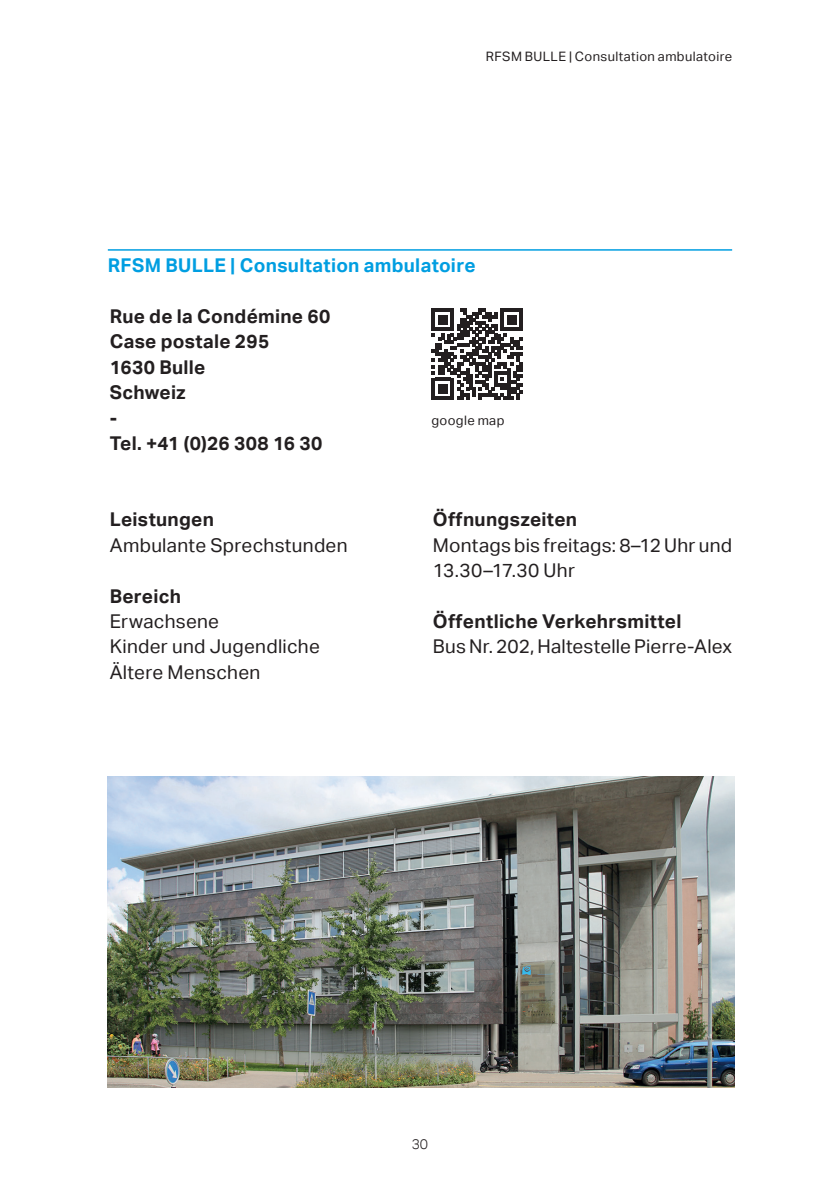
<style>
.page{position:relative;width:840px;height:1191px;background:#fff}
.page>*{position:absolute;margin:0;border:0;box-sizing:border-box;transform-origin:0 0}
.t1{font:19px/25.4px "Aktiv Grotesk";letter-spacing:.015em;color:#231f20}
.t2{font:700 19px/25.4px "Aktiv Grotesk";letter-spacing:.015em;color:#231f20}
.t3{font:700 19px "Aktiv Grotesk";letter-spacing:.015em;color:#009ee1}
.t4{font:300 14px "Aktiv Grotesk";color:#231f20}
.t5{font:13px "Aktiv Grotesk";letter-spacing:.03em;color:#231f20}
</style>
<div class="page">
<hr style="left:108px;top:249px;width:623px;height:2px;background:#009ee1">
<img style="left:108px;top:777px;width:625px;height:310px">
<svg style="left:431px;top:309px;width:91px;height:90px"></svg>
<p class="t5" style="left:485px;top:49px;width:247px">RFSM BULLE | Consultation ambulatoire</p>
<p class="t3" style="left:108px;top:254px;width:369px">RFSM BULLE | Consultation ambulatoire</p>
<p class="t2" style="left:110px;top:304px;width:222px">Rue de la Condémine 60<br>Case postale 295<br>1630 Bulle<br>Schweiz<br>-<br>Tel. +41 (0)26 308 16 30</p>
<p class="t5" style="left:431px;top:412px;width:74px">google map</p>
<p class="t2" style="left:110px;top:507px;width:106px">Leistungen</p>
<p class="t1" style="left:110px;top:532px;width:239px">Ambulante Sprechstunden</p>
<p class="t2" style="left:110px;top:583px;width:73px">Bereich</p>
<p class="t1" style="left:110px;top:609px;width:211px">Erwachsene<br>Kinder und Jugendliche<br>Ältere Menschen</p>
<p class="t2" style="left:432px;top:507px;width:146px">Öffnungszeiten</p>
<p class="t1" style="left:432px;top:532px;width:300px">Montags bis freitags: 8–12 Uhr und<br>13.30–17.30 Uhr</p>
<p class="t2" style="left:432px;top:609px;width:250px">Öffentliche Verkehrsmittel</p>
<p class="t1" style="left:432px;top:634px;width:300px">Bus Nr. 202, Haltestelle Pierre-Alex</p>
<p class="t4" style="left:411px;top:1136px;width:18px">30</p>
</div>
